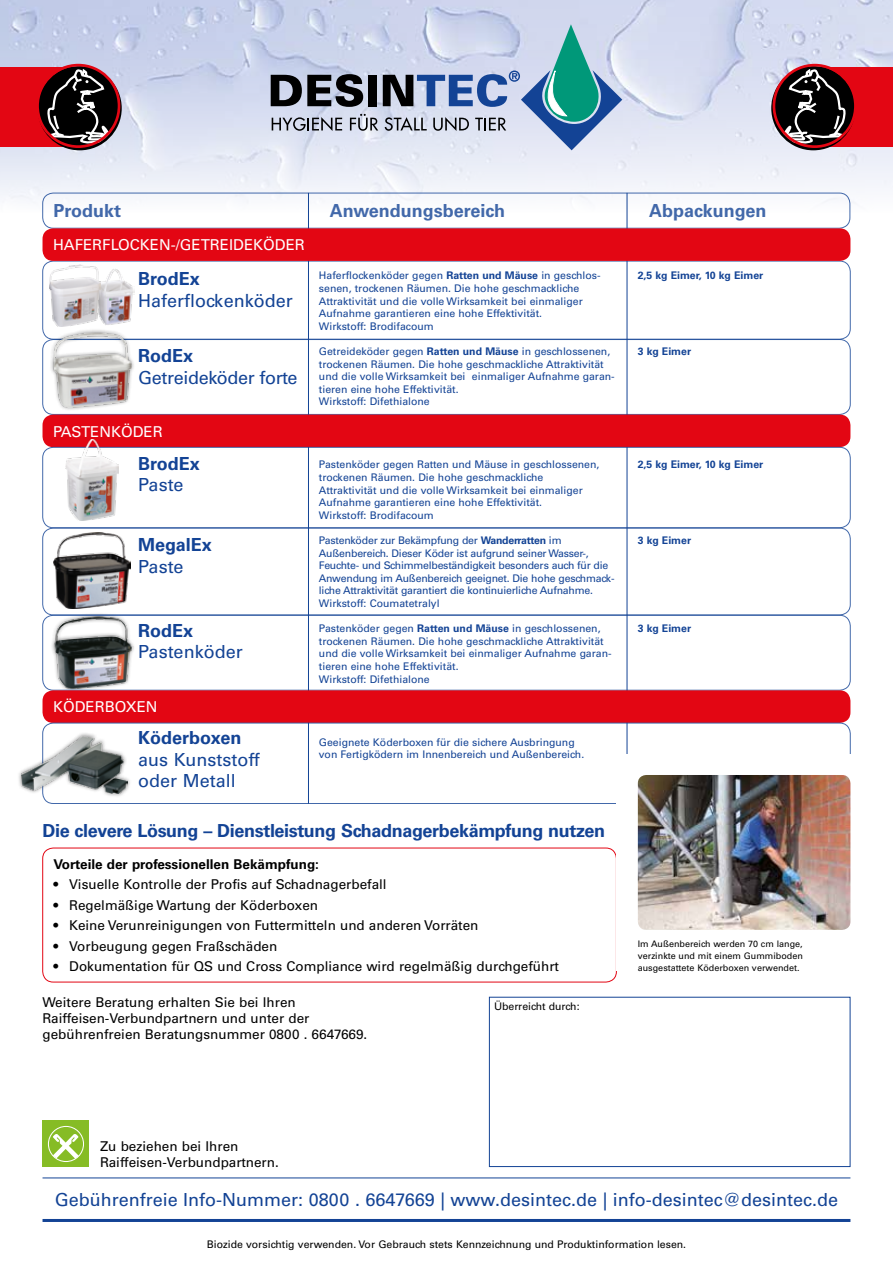
<style>
.page{position:relative;width:893px;height:1263px;background:#fff}
.page>*{position:absolute;margin:0;border:0;box-sizing:border-box;transform-origin:0 0}
.t1{font:18px/21.6px "Univers LT";color:#134395}
.t2{font:700 18px "Univers LT";letter-spacing:-.02em;color:#134395}
.t3{font:700 18px "Univers LT";color:#134395}
.t4{font:18px "Univers LT";letter-spacing:-.02em;color:#134395}
.t5{font:15px "Univers LT";color:#fff}
.t6{font:13.5px/16.2px "Univers LT";color:#000}
.t7{font:700 13.5px "Univers LT";color:#000}
.t8{font:10.5px/12.6px "Univers LT";color:#134395}
.t9{font:10.5px/12.6px "Univers LT";letter-spacing:-.02em;color:#134395}
.t10{font:10.5px "Univers LT";color:#000}
.t11{font:700 10.5px "Univers LT";color:#134395}
.t12{font:9px/12px "Univers LT";color:#000;text-align:justify}
.s1{font-weight:700}
</style>
<div class="page">
<img style="left:0;top:0;width:893px;height:213px">
<svg style="left:271px;top:24px;width:351px;height:126px;background:#a3b6ca"></svg>
<div style="left:0;top:68px;width:78px;height:79px;background:#e30613"></div>
<svg style="left:39px;top:67px;width:78px;height:78px;background:#4d3234"></svg>
<div style="left:38px;top:66px;width:84px;height:84px;border:3px solid #000;border-radius:50%"></div>
<div style="left:36px;top:64px;width:84px;height:84px;border:3px solid #e30613;border-radius:50%"></div>
<div style="left:815px;top:68px;width:78px;height:79px;background:#e30613"></div>
<svg style="left:776px;top:67px;width:78px;height:78px"></svg>
<div style="left:771px;top:66px;width:84px;height:84px;border:3px solid #000;border-radius:50%"></div>
<div style="left:773px;top:64px;width:84px;height:84px;border:3px solid #e30613;border-radius:50%"></div>
<div style="left:43px;top:1120px;width:46px;height:47px;background:#86bc25"></div>
<svg style="left:48px;top:1126px;width:36px;height:36px"></svg>
<div style="left:51px;top:1128px;width:30px;height:31px;background:#86bc25;border-radius:50%"></div>
<div style="left:49px;top:1127px;width:34px;height:34px;border:3px solid #86bc25;border-radius:50%"></div>
<svg style="left:53px;top:1134px;width:26px;height:25px"></svg>
<div style="left:489px;top:997px;width:361px;height:170px;border:1px solid #134395"></div>
<hr style="left:43px;top:1177px;width:807px;height:1px;background:#134395">
<div style="left:43px;top:261px;width:807px;height:78px;border:1px solid #134395;border-radius:11px"></div>
<div style="left:43px;top:193px;width:807px;height:35px;border:1px solid #134395;border-radius:11px"></div>
<hr style="left:43px;top:1219px;width:807px;height:3px;background:#134395">
<div style="left:43px;top:848px;width:574px;height:134px;border:1px solid #e30613;border-radius:11px"></div>
<hr style="left:308px;top:193px;width:1px;height:611px;background:#134395">
<hr style="left:627px;top:193px;width:1px;height:611px;background:#134395">
<div style="left:43px;top:228px;width:807px;height:33px;background:#e30613;border-radius:11px"></div>
<div style="left:43px;top:339px;width:807px;height:76px;border:1px solid #134395;border-radius:11px"></div>
<div style="left:49px;top:328px;width:87px;height:83px;background:#fff"></div>
<img style="left:51px;top:330px;width:82px;height:79px">
<div style="left:43px;top:415px;width:807px;height:32px;background:#e30613;border-radius:11px"></div>
<div style="left:43px;top:447px;width:807px;height:81px;border:1px solid #134395;border-radius:11px"></div>
<div style="left:43px;top:528px;width:807px;height:87px;border:1px solid #134395;border-radius:11px"></div>
<div style="left:50px;top:612px;width:86px;height:80px;background:#fff"></div>
<img style="left:51px;top:613px;width:82px;height:75px">
<div style="left:43px;top:615px;width:807px;height:75px;border:1px solid #134395;border-radius:11px"></div>
<div style="left:43px;top:690px;width:807px;height:33px;background:#e30613;border-radius:11px"></div>
<div style="left:43px;top:723px;width:807px;height:81px;border:1px solid #134395;border-radius:11px"></div>
<div style="left:17px;top:732px;width:115px;height:66px;background:#000;opacity:.5"></div>
<img style="left:21px;top:736px;width:107px;height:57px">
<img style="left:66px;top:440px;width:53px;height:80px">
<div style="left:617px;top:754px;width:276px;height:216px;background:#fff"></div>
<img style="left:638px;top:775px;width:212px;height:155px">
<img style="left:54px;top:532px;width:77px;height:76px">
<img style="left:101px;top:269px;width:34px;height:56px">
<img style="left:50px;top:264px;width:51px;height:63px">
<h1 class="t3" style="left:54px;top:200px;width:69px">Produkt</h1>
<h1 class="t3" style="left:330px;top:200px;width:177px">Anwendungsbereich</h1>
<h1 class="t3" style="left:649px;top:200px;width:119px">Abpackungen</h1>
<h2 class="t5" style="left:53px;top:236px;width:253px">HAFERFLOCKEN-/GETREIDEKÖDER</h2>
<h1 class="t2" style="left:138px;top:268px;width:63px">BrodEx</h1>
<h1 class="t1" style="left:138px;top:290px;width:156px">Haferflockenköder</h1>
<h1 class="t2" style="left:138px;top:345px;width:57px">RodEx</h1>
<h1 class="t4" style="left:138px;top:367px;width:161px">Getreideköder forte</h1>
<h2 class="t5" style="left:53px;top:422px;width:111px">PASTENKÖDER</h2>
<h1 class="t2" style="left:138px;top:453px;width:63px">BrodEx</h1>
<h1 class="t1" style="left:138px;top:474px;width:47px">Paste</h1>
<h1 class="t3" style="left:138px;top:534px;width:75px">MegalEx</h1>
<h1 class="t1" style="left:138px;top:556px;width:47px">Paste</h1>
<h1 class="t2" style="left:138px;top:620px;width:57px">RodEx</h1>
<h1 class="t1" style="left:138px;top:641px;width:106px">Pastenköder</h1>
<h2 class="t5" style="left:53px;top:698px;width:106px">KÖDERBOXEN</h2>
<h1 class="t3" style="left:138px;top:727px;width:105px">Köderboxen</h1>
<h1 class="t1" style="left:138px;top:749px;width:123px">aus Kunststoff oder Metall</h1>
<p class="t8" style="left:319px;top:269px;width:283px">Haferflockenköder gegen <span class="s1">Ratten und Mäuse</span> in geschlos&shy;senen, trockenen Räumen. Die hohe geschmackliche Attraktivität und die volle Wirksamkeit bei einmaliger Aufnahme garantieren eine hohe Effektivität.<br>Wirkstoff: Brodifacoum</p>
<p class="t8" style="left:319px;top:345px;width:297px">Getreideköder gegen <span class="s1">Ratten und Mäuse</span> in geschlossenen, trockenen Räumen. Die hohe geschmackliche Attraktivität und die volle Wirksamkeit bei einmaliger Aufnahme garan&shy;tieren eine hohe Effektivität.<br>Wirkstoff: Difethialone</p>
<p class="t8" style="left:319px;top:458px;width:282px">Pastenköder gegen Ratten und Mäuse in geschlossenen, trockenen Räumen. Die hohe geschmackliche Attraktivität und die volle Wirksamkeit bei einmaliger Aufnahme garantieren eine hohe Effektivität.<br>Wirkstoff: Brodifacoum</p>
<p class="t9" style="left:319px;top:534px;width:297px">Pastenköder zur Bekämpfung der <span class="s1">Wanderratten</span> im Außenbereich. Dieser Köder ist aufgrund seiner Wasser-, Feuchte- und Schimmelbeständigkeit besonders auch für die Anwendung im Außenbereich geeignet. Die hohe geschmack&shy;liche Attraktivität garantiert die kontinuierliche Aufnahme.<br>Wirkstoff: Coumatetralyl</p>
<p class="t8" style="left:319px;top:622px;width:294px">Pastenköder gegen <span class="s1">Ratten und Mäuse</span> in geschlossenen, trockenen Räumen. Die hohe geschmackliche Attraktivität und die volle Wirksamkeit bei einmaliger Aufnahme garan&shy;tieren eine hohe Effektivität.<br>Wirkstoff: Difethialone</p>
<p class="t8" style="left:319px;top:736px;width:267px">Geeignete Köderboxen für die sichere Ausbringung von Fertigködern im Innenbereich und Außenbereich.</p>
<h1 class="t2" style="left:43px;top:820px;width:564px">Die clevere Lösung – Dienstleistung Schadnagerbekämpfung nutzen</h1>
<p class="t7" style="left:54px;top:856px;width:267px">Vorteile der professionellen Bekämpfung:</p>
<p class="t6" style="left:54px;top:877px;width:335px">• Visuelle Kontrolle der Profis auf Schadnagerbefall</p>
<p class="t6" style="left:54px;top:897px;width:266px">• Regelmäßige Wartung der Köderboxen</p>
<p class="t6" style="left:54px;top:917px;width:426px">• Keine Verunreinigungen von Futtermitteln und anderen Vorräten</p>
<p class="t6" style="left:54px;top:938px;width:225px">• Vorbeugung gegen Fraßschäden</p>
<p class="t6" style="left:54px;top:958px;width:507px">• Dokumentation für QS und Cross Compliance wird regelmäßig durchgeführt</p>
<p class="t6" style="left:43px;top:994px;width:326px">Weitere Beratung erhalten Sie bei Ihren<br>Raiffeisen-Verbundpartnern und unter der gebührenfreien Beratungsnummer 0800 . 6647669.</p>
<p class="t10" style="left:494px;top:1000px;width:87px">Überreicht durch:</p>
<p class="t11" style="left:638px;top:270px;width:127px">2,5 kg Eimer, 10 kg Eimer</p>
<p class="t11" style="left:638px;top:345px;width:55px">3 kg Eimer</p>
<p class="t11" style="left:638px;top:459px;width:127px">2,5 kg Eimer, 10 kg Eimer</p>
<p class="t11" style="left:638px;top:534px;width:55px">3 kg Eimer</p>
<p class="t11" style="left:638px;top:622px;width:55px">3 kg Eimer</p>
<p class="t12" style="left:638px;top:938px;width:167px">Im Außenbereich werden 70 cm lange, verzinkte und mit einem Gummiboden ausgestattete Köderboxen verwendet.</p>
<p class="t6" style="left:100px;top:1138px;width:180px">Zu beziehen bei Ihren<br>Raiffeisen-Verbundpartnern.</p>
<h1 class="t1" style="left:55px;top:1189px;width:785px">Gebührenfreie Info-Nummer: 0800 . 6647669 | www.desintec.de | info-desintec@desintec.de</h1>
<p class="t10" style="left:207px;top:1238px;width:481px">Biozide vorsichtig verwenden. Vor Gebrauch stets Kennzeichnung und Produktinformation lesen.</p>
</div>
